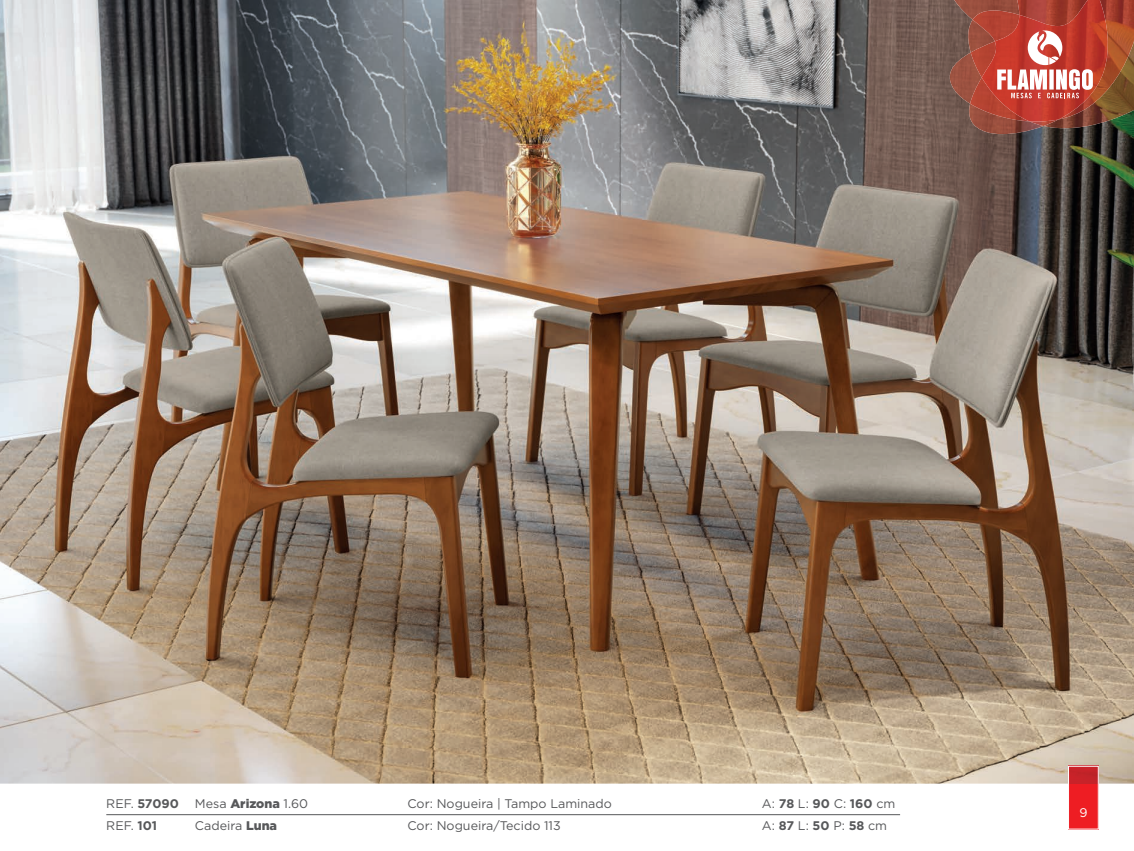
<style>
.page{position:relative;width:1134px;height:851px;background:#fff}
.page>*{position:absolute;margin:0;border:0;box-sizing:border-box;transform-origin:0 0}
.t1{font:12.5px "Gotham";color:#57585a}
.t2{font:700 12.5px "Gotham";letter-spacing:-.01em;color:#57585a}
.t3{font:12.5px "Gotham";color:#fff}
.s1{font-weight:400}
.s2{font-weight:900}
.s3{font-weight:700}
</style>
<div class="page">
<img style="left:0;top:0;width:1134px;height:783px">
<hr style="left:106px;top:814px;width:794px;height:1px;background:#57585a">
<img style="left:0;top:0;width:1px;height:762px">
<img style="left:943px;top:52px;width:11px;height:52px">
<img style="left:954px;top:0;width:89px;height:134px">
<img style="left:967px;top:20px;width:167px;height:108px">
<img style="left:971px;top:0;width:163px;height:119px">
<img style="left:972px;top:10px;width:86px;height:116px">
<img style="left:982px;top:0;width:129px;height:122px">
<div style="left:1068px;top:783px;width:30px;height:46px;background:#ee1d23"></div>
<img style="left:1070px;top:767px;width:27px;height:16px">
<div style="left:1068px;top:765px;width:31px;height:64px;border:1px solid #fff"></div>
<svg style="left:997px;top:30px;width:96px;height:68px"></svg>
<p class="t2" style="left:106px;top:794px;width:74px"><span class="s1">REF.</span> 57090</p>
<p class="t1" style="left:195px;top:795px;width:115px">Mesa <span class="s2">Arizona</span> 1.60</p>
<p class="t1" style="left:407px;top:795px;width:206px">Cor: Nogueira | Tampo Laminado</p>
<p class="t1" style="left:762px;top:795px;width:135px">A: <span class="s3">78</span> L: <span class="s3">90</span> C: <span class="s3">160</span> cm</p>
<p class="t1" style="left:106px;top:817px;width:52px">REF. <span class="s3">101</span></p>
<p class="t1" style="left:195px;top:817px;width:84px">Cadeira <span class="s2">Luna</span></p>
<p class="t1" style="left:407px;top:817px;width:155px">Cor: Nogueira/Tecido 113</p>
<p class="t1" style="left:762px;top:817px;width:127px">A: <span class="s3">87</span> L: <span class="s3">50</span> P: <span class="s3">58</span> cm</p>
<p class="t3" style="left:1079px;top:804px;width:10px">9</p>
</div>
